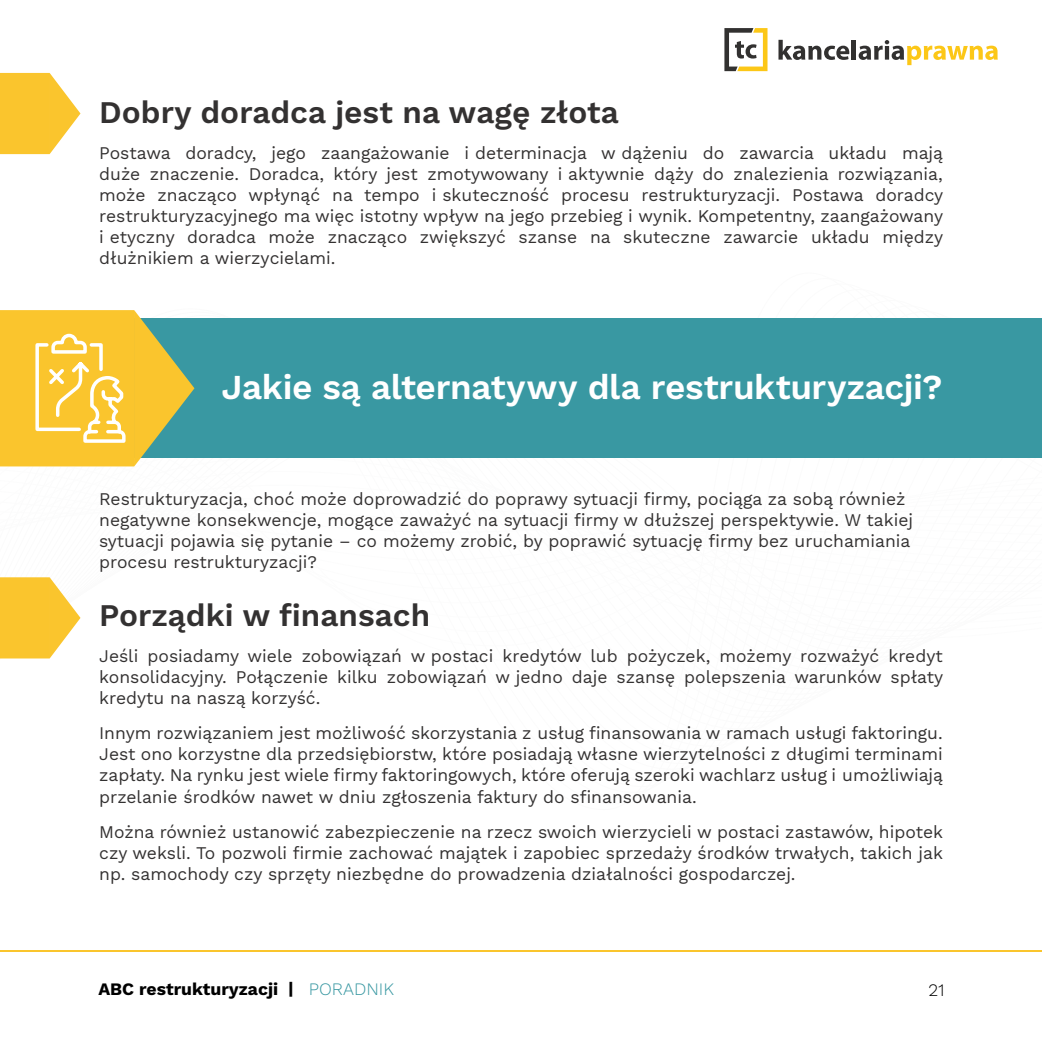
<style>
.page{position:relative;width:1042px;height:1042px;background:#fff}
.page>*{position:absolute;margin:0;border:0;box-sizing:border-box;transform-origin:0 0}
.t1{font:600 35px "Work Sans";letter-spacing:-.01em;color:#fff}
.t2{font:600 31.5px "Work Sans";color:#333131}
.t3{font:17.5px/21px "Work Sans";color:#333131;text-align:justify}
.t4{font:700 17.5px "Work Sans";color:#000}
.t5{font:300 17.5px "Work Sans";color:#000}
.s1{font-weight:300;color:#3998a2}
</style>
<div class="page">
<hr style="left:0;top:950px;width:1042px;height:1px;background:#fac52d">
<svg style="left:778px;top:40px;width:71px;height:20px"></svg>
<hr style="left:852px;top:40px;width:4px;height:20px;background:#323130">
<svg style="left:724px;top:28px;width:43px;height:43px"></svg>
<svg style="left:858px;top:40px;width:140px;height:25px"></svg>
<svg style="left:0;top:73px;width:80px;height:81px"></svg>
<svg style="left:0;top:577px;width:80px;height:81px"></svg>
<div style="left:0;top:318px;width:1041px;height:140px;background:#3998a2"></div>
<svg style="left:0;top:310px;width:194px;height:156px"></svg>
<h2 class="t2" style="left:99px;top:94px;width:521px">Dobry doradca jest na wagę złota</h2>
<p class="t3" style="left:99px;top:142px;width:845px">Postawa doradcy, jego zaangażowanie i determinacja w dążeniu do zawarcia układu mają duże znaczenie. Doradca, który jest zmotywowany i aktywnie dąży do znalezienia rozwiązania, może znacząco wpłynąć na tempo i skuteczność procesu restrukturyzacji. Postawa doradcy restrukturyzacyjnego ma więc istotny wpływ na jego przebieg i wynik. Kompetentny, zaangażowany i etyczny doradca może znacząco zwiększyć szanse na skuteczne zawarcie układu między dłużnikiem a wierzycielami.</p>
<h1 class="t1" style="left:222px;top:367px;width:722px">Jakie są alternatywy dla restrukturyzacji?</h1>
<p class="t3" style="left:99px;top:488px;width:815px;text-align:left">Restrukturyzacja, choć może doprowadzić do poprawy sytuacji firmy, pociąga za sobą również negatywne konsekwencje, mogące zaważyć na sytuacji firmy w dłuższej perspektywie. W takiej sytuacji pojawia się pytanie – co możemy zrobić, by poprawić sytuację firmy bez uruchamiania procesu restrukturyzacji?</p>
<h2 class="t2" style="left:99px;top:596px;width:332px">Porządki w finansach</h2>
<p class="t3" style="left:99px;top:644px;width:845px">Jeśli posiadamy wiele zobowiązań w postaci kredytów lub pożyczek, możemy rozważyć kredyt konsolidacyjny. Połączenie kilku zobowiązań w jedno daje szansę polepszenia warunków spłaty kredytu na naszą korzyść.</p>
<p class="t3" style="left:99px;top:722px;width:845px">Innym rozwiązaniem jest możliwość skorzystania z usług finansowania w ramach usługi faktoringu.<br>Jest ono korzystne dla przedsiębiorstw, które posiadają własne wierzytelności z długimi terminami zapłaty. Na rynku jest wiele firmy faktoringowych, które oferują szeroki wachlarz usług i umożliwiają przelanie środków nawet w dniu zgłoszenia faktury do sfinansowania.</p>
<p class="t3" style="left:99px;top:821px;width:845px">Można również ustanowić zabezpieczenie na rzecz swoich wierzycieli w postaci zastawów, hipotek czy weksli. To pozwoli firmie zachować majątek i zapobiec sprzedaży środków trwałych, takich jak np. samochody czy sprzęty niezbędne do prowadzenia działalności gospodarczej.</p>
<p class="t4" style="left:98px;top:979px;width:297px">ABC restrukturyzacji | <span class="s1">PORADNIK</span></p>
<p class="t5" style="left:928px;top:979px;width:18px">21</p>
</div>
